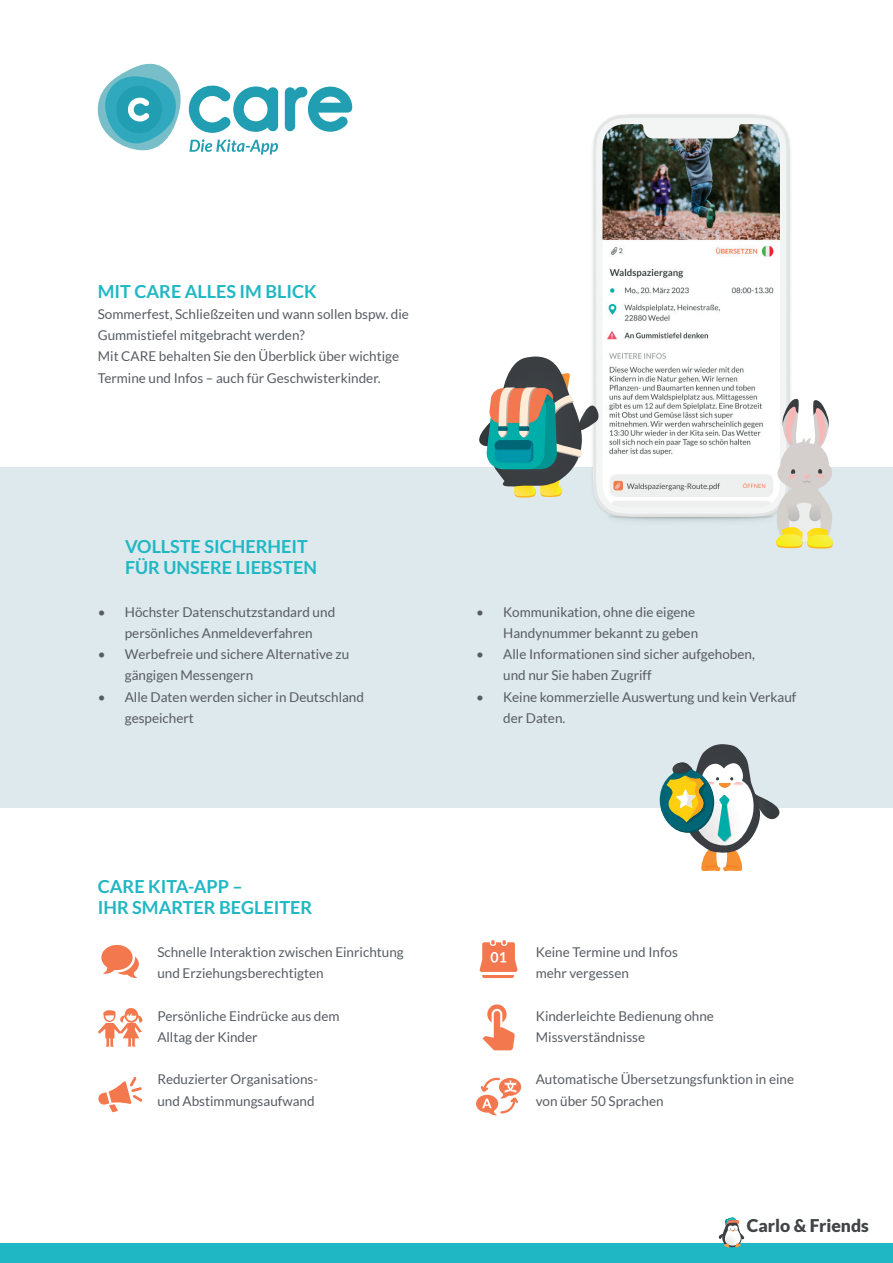
<style>
.page{position:relative;width:893px;height:1263px;background:#fff}
.page>*{position:absolute;margin:0;border:0;box-sizing:border-box;transform-origin:0 0}
.t1{font:700 18px/21.3px "Lato";color:#1fb7c4}
.t2{font:900 17.55px "Lato";color:#424547}
.t3{font:13.5px/21.3px "Lato";color:#585c61}
</style>
<div class="page">
<div style="left:0;top:468px;width:893px;height:340px;background:#dde9ec"></div>
<svg style="left:98px;top:64px;width:180px;height:91px"></svg>
<svg style="left:285px;top:86px;width:67px;height:46px"></svg>
<div style="left:0;top:1244px;width:893px;height:19px;background:#1fb7c4"></div>
<svg style="left:593px;top:115px;width:196px;height:402px;fill:#e3e4e4"></svg>
<svg style="left:596px;top:118px;width:190px;height:396px;fill:#f3f4f4"></svg>
<img style="left:602px;top:124px;width:178px;height:385px">
<svg style="left:774px;top:397px;width:62px;height:152px"></svg>
<svg style="left:476px;top:357px;width:122px;height:140px"></svg>
<div style="left:498px;top:426px;width:8px;height:5px;background:#006675"></div>
<svg style="left:98px;top:1077px;width:44px;height:35px"></svg>
<svg style="left:482px;top:1004px;width:33px;height:46px"></svg>
<svg style="left:479px;top:940px;width:39px;height:38px"></svg>
<svg style="left:98px;top:1008px;width:44px;height:39px"></svg>
<svg style="left:101px;top:945px;width:38px;height:33px"></svg>
<svg style="left:476px;top:1077px;width:45px;height:38px"></svg>
<svg style="left:659px;top:744px;width:121px;height:128px"></svg>
<svg style="left:719px;top:1217px;width:26px;height:30px"></svg>
<h1 class="t1" style="left:98px;top:280px;width:220px">MIT CARE ALLES IM BLICK</h1>
<p class="t3" style="left:98px;top:303px;width:313px">Sommerfest, Schließzeiten und wann sollen bspw. die Gummistiefel mitgebracht werden?<br>Mit CARE behalten Sie den Überblick über wichtige Termine und Infos – auch für Geschwisterkinder.</p>
<h1 class="t1" style="left:125px;top:535px;width:193px">VOLLSTE SICHERHEIT<br>FÜR UNSERE LIEBSTEN</h1>
<p class="t3" style="left:98px;top:601px;width:239px;text-align:center">• Höchster Datenschutzstandard und persönliches Anmeldeverfahren</p>
<p class="t3" style="left:125px;top:643px;width:226px;text-indent:-27px">• Werbefreie und sichere Alternative zu gängigen Messengern</p>
<p class="t3" style="left:125px;top:686px;width:241px;text-indent:-27px">• Alle Daten werden sicher in Deutschland gespeichert</p>
<h1 class="t1" style="left:98px;top:875px;width:216px">CARE KITA-APP –<br>IHR SMARTER BEGLEITER</h1>
<p class="t3" style="left:157px;top:941px;width:248px">Schnelle Interaktion zwischen Einrichtung und Erziehungsberechtigten</p>
<p class="t3" style="left:157px;top:1005px;width:184px">Persönliche Eindrücke aus dem<br>Alltag der Kinder</p>
<p class="t3" style="left:157px;top:1069px;width:162px">Reduzierter Organisations&shy;und Abstimmungsaufwand</p>
<p class="t3" style="left:476px;top:601px;width:223px;text-align:right">• Kommunikation, ohne die eigene<br>Handynummer bekannt zu geben</p>
<p class="t3" style="left:503px;top:643px;width:253px;text-indent:-27px">• Alle Informationen sind sicher aufgehoben, und nur Sie haben Zugriff</p>
<p class="t3" style="left:503px;top:686px;width:295px;text-indent:-27px">• Keine kommerzielle Auswertung und kein Verkauf der Daten.</p>
<p class="t3" style="left:536px;top:941px;width:144px">Keine Termine und Infos mehr vergessen</p>
<p class="t3" style="left:536px;top:1005px;width:180px">Kinderleichte Bedienung ohne<br>Missverständnisse</p>
<p class="t3" style="left:536px;top:1069px;width:260px">Automatische Übersetzungsfunktion in eine von über 50 Sprachen</p>
<p class="t2" style="left:747px;top:1215px;width:124px">Carlo &amp; Friends</p>
</div>
